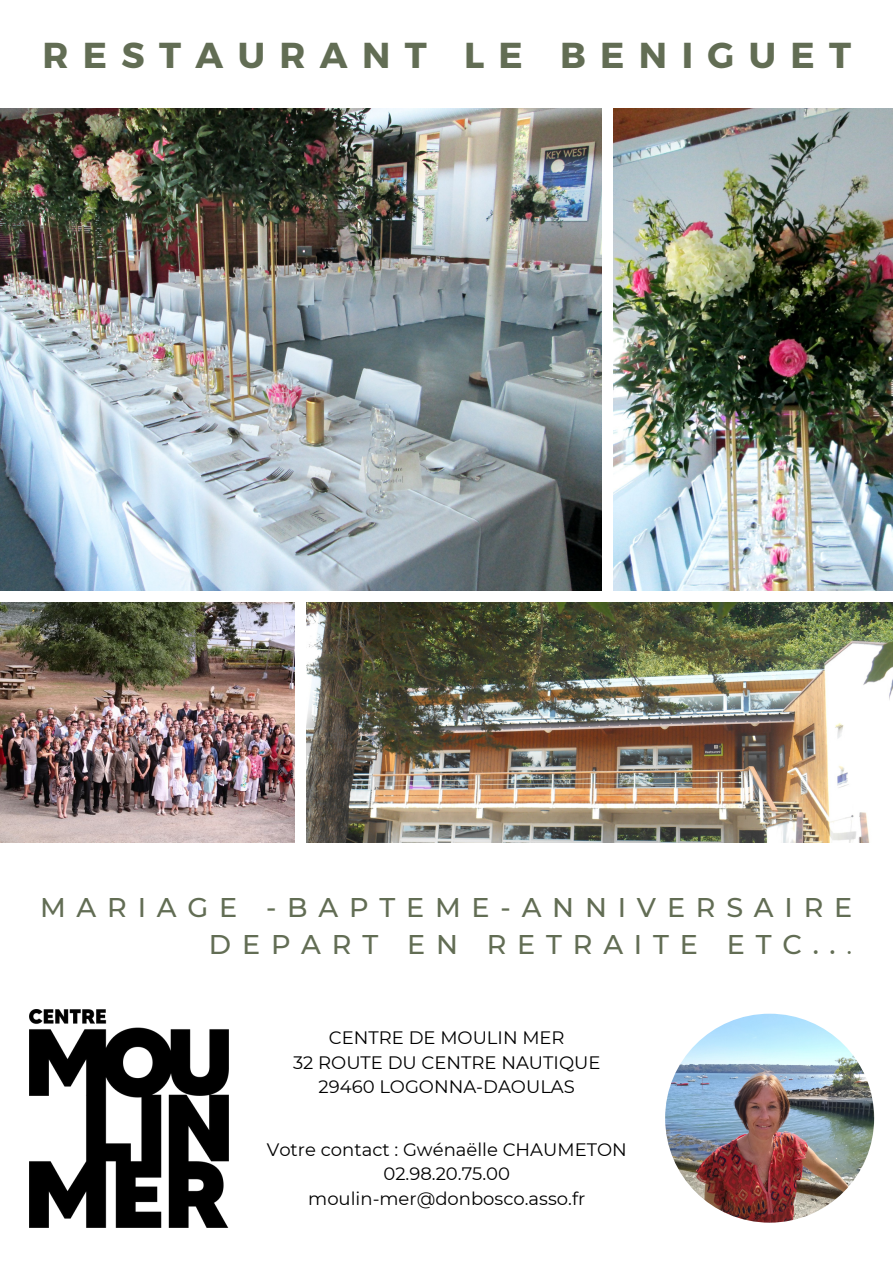
<style>
.page{position:relative;width:893px;height:1263px;background:#fff}
.page>*{position:absolute;margin:0;border:0;box-sizing:border-box;transform-origin:0 0}
.t1{font:700 36px "Montserrat";letter-spacing:.4em;color:#626d54}
.t2{font:500 27px/37.7px "Montserrat";letter-spacing:.4em;color:#626d54;text-align:right}
.t3{font:18px/24.8px "Montserrat";color:#000;text-align:center}
.s1{font-weight:400}
</style>
<div class="page">
<img style="left:0;top:108px;width:602px;height:483px">
<img style="left:613px;top:108px;width:280px;height:483px">
<img style="left:0;top:602px;width:295px;height:241px">
<img style="left:306px;top:602px;width:587px;height:241px">
<img style="left:665px;top:1014px;width:209px;height:208px;border-radius:50%">
<img style="left:30px;top:1009px;width:199px;height:218px">
<h1 class="t1" style="left:42px;top:32px;width:810px">RESTAURANT LE BENIGUET</h1>
<h2 class="t2" style="left:40px;top:888px;width:813px">MARIAGE -BAPTEME-ANNIVERSAIRE<br>DEPART EN RETRAITE ETC..<span class="s1">.</span></h2>
<p class="t3" style="left:293px;top:1025px;width:309px">CENTRE DE MOULIN MER<br>32 ROUTE DU CENTRE NAUTIQUE<br>29460 LOGONNA-DAOULAS</p>
<p class="t3" style="left:267px;top:1137px;width:361px">Votre contact : Gwénaëlle CHAUMETON<br>02.98.20.75.00 moulin-mer@donbosco.asso.fr</p>
</div>
